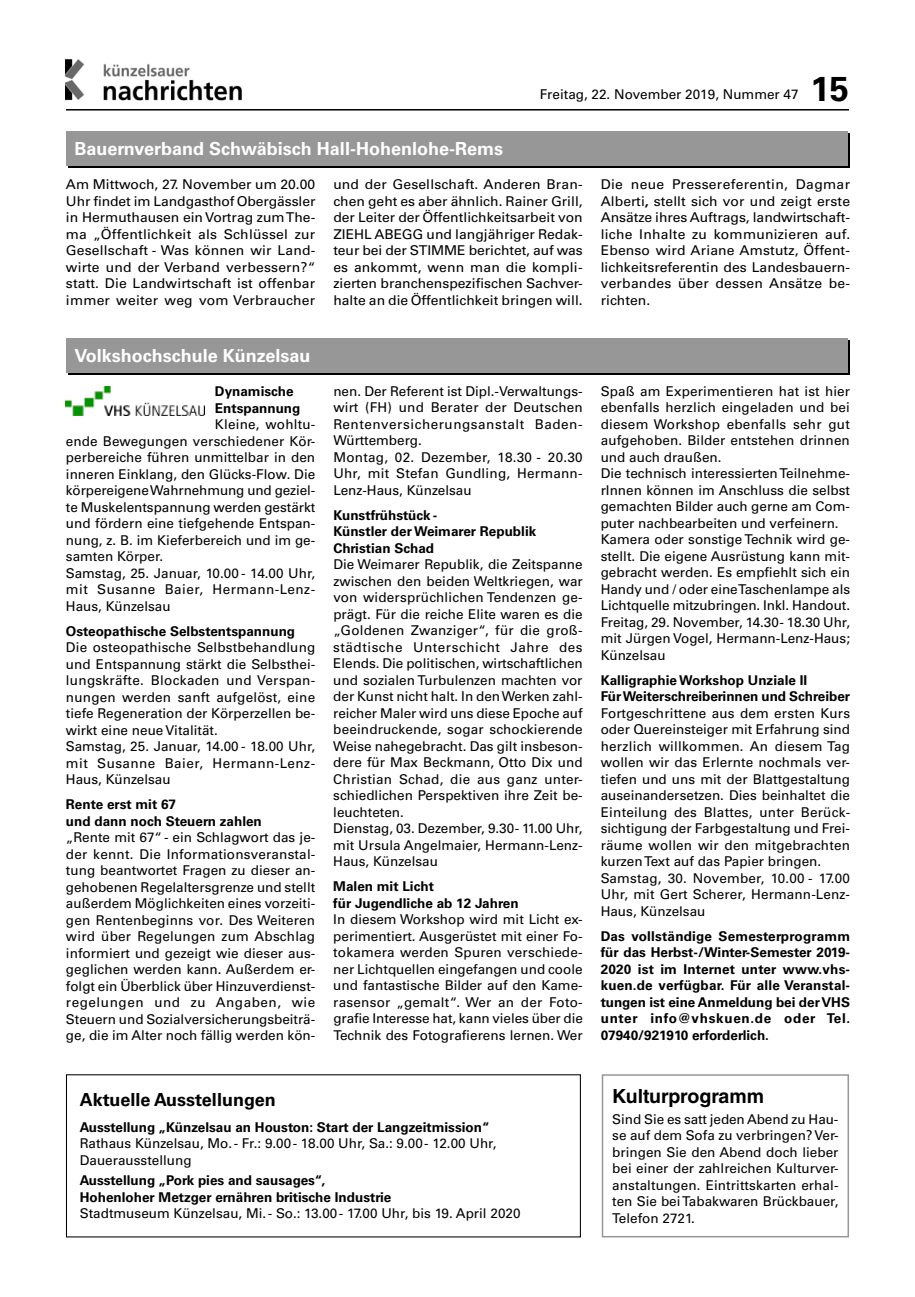
<style>
.page{position:relative;width:915px;height:1297px;background:#fff}
.page>*{position:absolute;margin:0;border:0;box-sizing:border-box;transform-origin:0 0}
.t1{font:700 34.5px "Univers LT Pro 65";color:#000}
.t2{font:700 19.5px "Helvetica LT Std";color:#000}
.t3{font:700 18px "Univers LT Pro 65";color:#fff}
.t4{font:700 18px "Univers LT Pro 65";color:#000}
.t5{font:13.5px/16.5px "Univers LT Pro 55 Roman";color:#000}
.t6{font:700 13.5px/16.5px "Univers LT Pro 65";color:#000}
.s1{font-family:"Univers LT Pro 65";font-weight:700}
</style>
<div class="page">
<hr style="left:66px;top:109px;width:782px;height:2px;background:#000">
<img style="left:66px;top:60px;width:176px;height:41px">
<div style="left:68px;top:134px;width:781px;height:34px;background:#000"></div>
<div style="left:66px;top:132px;width:781px;height:34px;background:#979797"></div>
<img style="left:66px;top:386px;width:138px;height:30px">
<div style="left:68px;top:340px;width:781px;height:34px;background:#979797"></div>
<div style="left:66px;top:338px;width:781px;height:34px;background:#979797"></div>
<div style="left:601px;top:1074px;width:247px;height:163px;border:2px solid #979797"></div>
<h3 class="t3" style="left:74px;top:138px;width:430px">Bauernverband Schwäbisch Hall-Hohenlohe-Rems</h3>
<p class="t5" style="left:539px;top:86px;width:260px">Freitag, 22. November 2019, Nummer 47</p>
<h1 class="t1" style="left:810px;top:68px;width:40px">15</h1>
<p class="t5" style="left:66px;top:176px;width:251px;text-align:justify">Am Mittwoch, 27. November um 20.00<br>Uhr findet im Landgasthof Obergässler in Hermuthausen ein Vortrag zum The&shy;ma „Öffentlichkeit als Schlüssel zur Gesellschaft - Was können wir Land&shy;wirte und der Verband verbessern?“ statt. Die Landwirtschaft ist offenbar immer weiter weg vom Verbraucher</p>
<p class="t5" style="left:333px;top:176px;width:251px;text-align:justify">und der Gesellschaft. Anderen Bran&shy;chen geht es aber ähnlich. Rainer Grill, der Leiter der Öffentlichkeitsarbeit von ZIEHL ABEGG und langjähriger Redak&shy;teur bei der STIMME berichtet, auf was es ankommt, wenn man die kompli&shy;zierten branchenspezifischen Sachver&shy;halte an die Öffentlichkeit bringen will.</p>
<p class="t5" style="left:600px;top:176px;width:251px;text-align:justify">Die neue Pressereferentin, Dagmar Alberti<span class="s1">,</span> stellt sich vor und zeigt erste Ansätze ihres Auftrags, landwirtschaft&shy;liche Inhalte zu kommunizieren auf.<br>Ebenso wird Ariane Amstutz, Öffent&shy;lichkeitsreferentin des Landesbauern&shy;verbandes über dessen Ansätze be&shy;richten.</p>
<h3 class="t3" style="left:74px;top:345px;width:237px">Volkshochschule Künzelsau</h3>
<p class="t6" style="left:215px;top:383px;width:87px">Dynamische<br>Entspannung</p>
<p class="t5" style="left:66px;top:416px;width:251px;text-indent:149px">Kleine, wohltu&shy;ende Bewegungen verschiedener Kör&shy;perbereiche führen unmittelbar in den inneren Einklang, den Glücks-Flow. Die körpereigene Wahrnehmung und geziel&shy;te Muskelentspannung werden gestärkt und fördern eine tiefgehende Entspan&shy;nung, z. B. im Kieferbereich und im ge&shy;samten Körper.<br>Samstag, 25. Januar, 10.00 - 14.00 Uhr, mit Susanne Baier, Hermann-Lenz-<br>Haus, Künzelsau</p>
<p class="t6" style="left:66px;top:623px;width:231px">Osteopathische Selbstentspannung</p>
<p class="t5" style="left:66px;top:639px;width:251px">Die osteopathische Selbstbehandlung und Entspannung stärkt die Selbsthei&shy;lungskräfte. Blockaden und Verspan&shy;nungen werden sanft aufgelöst, eine tiefe Regeneration der Körperzellen be&shy;wirkt eine neue Vitalität.<br>Samstag, 25. Januar, 14.00 - 18.00 Uhr, mit Susanne Baier, Hermann-Lenz-Haus, Künzelsau</p>
<p class="t6" style="left:66px;top:796px;width:197px">Rente erst mit 67<br>und dann noch Steuern zahlen</p>
<p class="t5" style="left:66px;top:829px;width:251px;text-align:justify">„Rente mit 67“ - ein Schlagwort das je&shy;der kennt. Die Informationsveranstal&shy;tung beantwortet Fragen zu dieser an&shy;gehobenen Regelaltersgrenze und stellt außerdem Möglichkeiten eines vorzeiti&shy;gen Rentenbeginns vor. Des Weiteren wird über Regelungen zum Abschlag informiert und gezeigt wie dieser aus&shy;geglichen werden kann. Außerdem er&shy;folgt ein Überblick über Hinzuverdienst&shy;regelungen und zu Angaben, wie Steuern und Sozialversicherungsbeiträ&shy;ge, die im Alter noch fällig werden kön-</p>
<p class="t5" style="left:333px;top:383px;width:251px">nen. Der Referent ist Dipl.-Verwaltungs&shy;wirt (FH) und Berater der Deutschen<br>Rentenversicherungsanstalt Baden-<br>Württemberg.<br>Montag, 02. Dezember, 18.30 - 20.30<br>Uhr, mit Stefan Gundling, Hermann-<br>Lenz-Haus, Künzelsau</p>
<p class="t6" style="left:333px;top:507px;width:204px">Kunstfrühstück -<br>Künstler der Weimarer Republik<br>Christian Schad</p>
<p class="t5" style="left:333px;top:556px;width:251px">Die Weimarer Republik, die Zeitspanne zwischen den beiden Weltkriegen, war von widersprüchlichen Tendenzen ge&shy;prägt. Für die reiche Elite waren es die „Goldenen Zwanziger“, für die groß&shy;städtische Unterschicht Jahre des Elends. Die politischen, wirtschaftlichen und sozialen Turbulenzen machten vor der Kunst nicht halt. In den Werken zahl&shy;reicher Maler wird uns diese Epoche auf beeindruckende, sogar schockierende Weise nahegebracht. Das gilt insbeson&shy;dere für Max Beckmann, Otto Dix und Christian Schad, die aus ganz unter&shy;schiedlichen Perspektiven ihre Zeit be&shy;leuchteten.<br>Dienstag, 03. Dezember, 9.30 - 11.00 Uhr, mit Ursula Angelmaier, Hermann-Lenz-Haus, Künzelsau</p>
<p class="t6" style="left:333px;top:878px;width:187px">Malen mit Licht<br>für Jugendliche ab 12 Jahren</p>
<p class="t5" style="left:333px;top:911px;width:251px;text-align:justify">In diesem Workshop wird mit Licht ex&shy;perimentiert. Ausgerüstet mit einer Fo&shy;tokamera werden Spuren verschiede&shy;ner Lichtquellen eingefangen und coole und fantastische Bilder auf den Kame&shy;rasensor „gemalt“. Wer an der Foto&shy;grafie Interesse hat, kann vieles über die Technik des Fotografierens lernen. Wer</p>
<p class="t5" style="left:600px;top:383px;width:251px">Spaß am Experimentieren hat ist hier ebenfalls herzlich eingeladen und bei diesem Workshop ebenfalls sehr gut aufgehoben. Bilder entstehen drinnen und auch draußen.<br>Die technisch interessierten Teilnehme&shy;rInnen können im Anschluss die selbst gemachten Bilder auch gerne am Com&shy;puter nachbearbeiten und verfeinern.<br>Kamera oder sonstige Technik wird ge&shy;stellt. Die eigene Ausrüstung kann mit&shy;gebracht werden. Es empfiehlt sich ein Handy und / oder eine Taschenlampe als Lichtquelle mitzubringen. Inkl. Handout.<br>Freitag, 29. November, 14.30 - 18.30 Uhr, mit Jürgen Vogel, Hermann-Lenz-Haus; Künzelsau</p>
<p class="t6" style="left:600px;top:672px;width:251px">Kalligraphie Workshop Unziale II<br>Für Weiterschreiberinnen und Schreiber</p>
<p class="t5" style="left:600px;top:705px;width:251px">Fortgeschrittene aus dem ersten Kurs oder Quereinsteiger mit Erfahrung sind herzlich willkommen. An diesem Tag wollen wir das Erlernte nochmals ver&shy;tiefen und uns mit der Blattgestaltung auseinandersetzen. Dies beinhaltet die Einteilung des Blattes, unter Berück&shy;sichtigung der Farbgestaltung und Frei&shy;räume wollen wir den mitgebrachten kurzen Text auf das Papier bringen.<br>Samstag, 30. November, 10.00 - 17.00<br>Uhr, mit Gert Scherer, Hermann-Lenz-Haus, Künzelsau</p>
<p class="t6" style="left:600px;top:928px;width:251px;text-align:justify">Das vollständige Semesterprogramm für das Herbst-/Winter-Semester 2019- 2020 ist im Internet unter www.vhs&shy;kuen.de verfügbar. Für alle Veranstal&shy;tungen ist eine Anmeldung bei der VHS unter info@vhskuen.de oder Tel.<br>07940/921910 erforderlich.</p>
<h3 class="t4" style="left:80px;top:1089px;width:197px">Aktuelle Ausstellungen</h3>
<p class="t6" style="left:80px;top:1118px;width:411px">Ausstellung „Künzelsau an Houston: Start der Langzeitmission“</p>
<p class="t5" style="left:80px;top:1135px;width:418px">Rathaus Künzelsau, Mo. - Fr.: 9.00 - 18.00 Uhr, Sa.: 9.00 - 12.00 Uhr,<br>Dauerausstellung</p>
<p class="t6" style="left:80px;top:1172px;width:313px">Ausstellung „Pork pies and sausages“,<br>Hohenloher Metzger ernähren britische Industrie</p>
<p class="t5" style="left:80px;top:1205px;width:442px">Stadtmuseum Künzelsau, Mi. - So.: 13.00 - 17.00 Uhr, bis 19. April 2020</p>
<h2 class="t2" style="left:612px;top:1084px;width:153px">Kulturprogramm</h2>
<p class="t5" style="left:612px;top:1111px;width:228px;text-align:justify">Sind Sie es satt jeden Abend zu Hau&shy;se auf dem Sofa zu verbringen? Ver&shy;bringen Sie den Abend doch lieber bei einer der zahlreichen Kulturver&shy;anstaltungen. Eintrittskarten erhal&shy;ten Sie bei Tabakwaren Brückbauer, Telefon 2721.</p>
</div>
